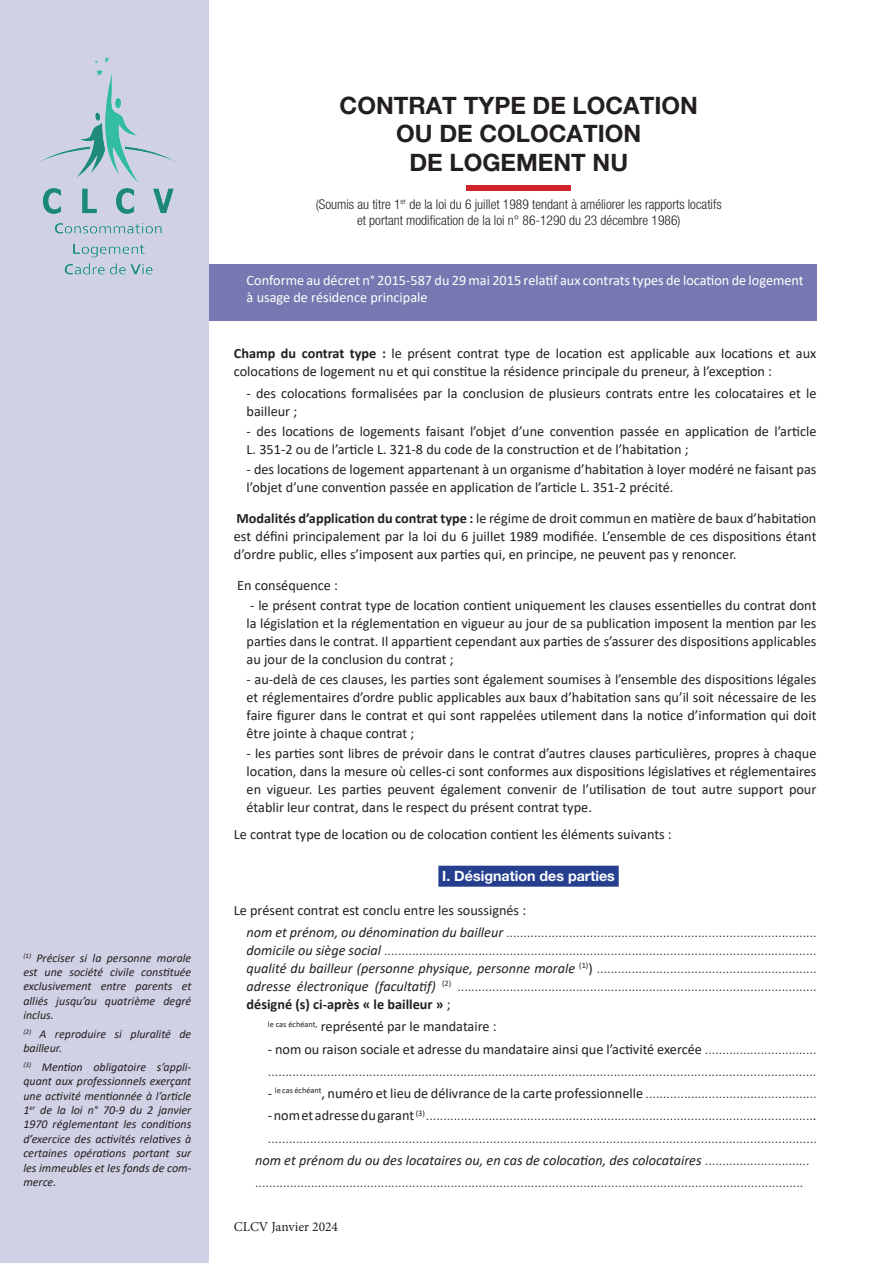
<style>
.page{position:relative;width:893px;height:1263px;background:#fff}
.page>*{position:absolute;margin:0;border:0;box-sizing:border-box;transform-origin:0 0}
.t1{font:700 24px/28.8px "Helvetica Neue LT Pro";color:#231f20;text-align:center}
.t2{font:14.25px/18px "Calibri";color:#231f20}
.t3{font:300 14.25px/18px "Calibri";color:#231f20}
.t4{font:14.25px/17.1px "Calibri";color:#fff}
.t5{font:italic 14.25px "Calibri";color:#231f20}
.t6{font:700 14.25px "Helvetica Neue LT Pro";color:#fff}
.t7{font:300 condensed 13.5px/16.2px "Helvetica Neue LT Pro";color:#231f20;text-align:center}
.t8{font:13.5px "Minion Pro";color:#231f20}
.t9{font:italic 12px/14.4px "Calibri";color:#231f20;text-align:justify}
.s1{font-weight:700}
.s2{font-weight:400}
.s3{font-weight:400;font-style:italic}
.s4{font-weight:300}
.s5{font-weight:300;font-style:normal}
</style>
<div class="page">
<div style="left:186px;top:264px;width:630px;height:57px;background:#7679b1"></div>
<div style="left:438px;top:866px;width:181px;height:21px;background:#253f8e"></div>
<div style="left:0;top:0;width:208px;height:1263px;background:#d1d1e5"></div>
<div style="left:467px;top:186px;width:104px;height:5px;background:#d1232a"></div>
<img style="left:38px;top:56px;width:139px;height:219px">
<p class="t9" style="left:23px;top:950px;width:169px"><sup>(1)</sup> Préciser si la personne morale est une société civile constituée exclusivement entre parents et alliés jusqu’au quatrième degré inclus.</p>
<p class="t9" style="left:23px;top:1026px;width:169px"><sup>(2)</sup> A reproduire si pluralité de bailleur.</p>
<p class="t9" style="left:23px;top:1059px;width:169px"><sup>(3)</sup> Mention obligatoire s’appli&shy;quant aux professionnels exerçant une activité mentionnée à l’article 1<sup>er</sup> de la loi n° 70-9 du 2 janvier 1970 réglementant les conditions d’exercice des activités relatives à certaines opérations portant sur les immeubles et les fonds de com&shy;merce.</p>
<h1 class="t1" style="left:340px;top:90px;width:360px">CONTRAT TYPE DE LOCATION<br>OU DE COLOCATION<br>DE LOGEMENT NU</h1>
<p class="t7" style="left:316px;top:196px;width:407px">(Soumis au titre 1<sup>er</sup> de la loi du 6 juillet 1989 tendant à améliorer les rapports locatifs et portant modification de la loi n° 86-1290 du 23 décembre 1986)</p>
<p class="t4" style="left:247px;top:272px;width:559px">Conforme au décret n° 2015-587 du 29 mai 2015 relatif aux contrats types de location de logement à usage de résidence principale</p>
<p class="t2" style="left:234px;top:344px;width:584px"><span class="s1">Champ du contrat type :</span> le présent contrat type de location est applicable aux locations et aux colocations de logement nu et qui constitue la résidence principale du preneur, à l’exception :</p>
<p class="t2" style="left:247px;top:384px;width:571px">- des colocations formalisées par la conclusion de plusieurs contrats entre les colocataires et le bailleur ;</p>
<p class="t2" style="left:247px;top:422px;width:571px">- des locations de logements faisant l’objet d’une convention passée en application de l’article<br>L. 351-2 ou de l’article L. 321-8 du code de la construction et de l’habitation ;</p>
<p class="t2" style="left:247px;top:460px;width:571px">- des locations de logement appartenant à un organisme d’habitation à loyer modéré ne faisant pas l’objet d’une convention passée en application de l’article L. 351-2 précité.</p>
<p class="t2" style="left:234px;top:509px;width:584px;text-align:justify"><span class="s1">Modalités d’application du contrat type :</span> le régime de droit commun en matière de baux d’habitation est défini principalement par la loi du 6 juillet 1989 modifiée. L’ensemble de ces dispositions étant d’ordre public, elles s’imposent aux parties qui, en principe, ne peuvent pas y renoncer.</p>
<p class="t2" style="left:237px;top:576px;width:102px">En conséquence :</p>
<p class="t2" style="left:247px;top:596px;width:571px;text-align:justify">- le présent contrat type de location contient uniquement les clauses essentielles du contrat dont la législation et la réglementation en vigueur au jour de sa publication imposent la mention par les parties dans le contrat. Il appartient cependant aux parties de s’assurer des dispositions applicables au jour de la conclusion du contrat ;</p>
<p class="t2" style="left:247px;top:670px;width:571px;text-align:justify">- au-delà de ces clauses, les parties sont également soumises à l’ensemble des dispositions légales et réglementaires d’ordre public applicables aux baux d’habitation sans qu’il soit nécessaire de les faire figurer dans le contrat et qui sont rappelées utilement dans la notice d’information qui doit être jointe à chaque contrat ;</p>
<p class="t2" style="left:247px;top:744px;width:571px;text-align:justify">- les parties sont libres de prévoir dans le contrat d’autres clauses particulières, propres à chaque location, dans la mesure où celles-ci sont conformes aux dispositions législatives et réglementaires en vigueur. Les parties peuvent également convenir de l’utilisation de tout autre support pour établir leur contrat, dans le respect du présent contrat type.</p>
<p class="t2" style="left:234px;top:825px;width:439px">Le contrat type de location ou de colocation contient les éléments suivants :</p>
<p class="t6" style="left:442px;top:867px;width:174px">I. Désignation des parties</p>
<p class="t3" style="left:247px;top:899px;width:572px;line-height:22.2px;text-indent:-13px"><span class="s2">Le présent contrat est conclu entre les soussignés :<br></span><span class="s3">nom et prénom, ou dénomination du bailleur</span> .........................................................................................</p>
<p class="t3" style="left:247px;top:941px;width:572px;text-align:justify"><span class="s3">domicile ou siège social</span> ............................................................................................................................ <span class="s3">qualité du bailleur (personne physique, personne morale</span> <sup>(1)</sup><span class="s2">)</span> ............................................................... <span class="s3">adresse électronique (facultatif)</span> <sup>(2)</sup> ....................................................................................................... <span class="s1">désigné (s) ci-après « le bailleur »</span> <span class="s2">;</span></p>
<p class="t2" style="left:268px;top:1017px;width:230px"><sup>le</sup> <sup>cas</sup> <sup>échéant,</sup> représenté par le mandataire :</p>
<p class="t3" style="left:268px;top:1038px;width:550px;line-height:22.2px"><span class="s2">- nom ou raison sociale et adresse du mandataire ainsi que l’activité exercée</span> ................................ .............................................................................................................................................................</p>
<p class="t2" style="left:268px;top:1084px;width:550px">- <sup>le</sup> <sup>cas</sup> <sup>échéant</sup>, numéro et lieu de délivrance de la carte professionnelle <span class="s4">.................................................</span></p>
<p class="t3" style="left:268px;top:1106px;width:550px"><span class="s2">- nom et adresse du garant</span> <sup>(3)</sup> ...............................................................................................................<span class="s2">.</span></p>
<p class="t3" style="left:268px;top:1129px;width:551px">............................................................................................................................................................</p>
<p class="t5" style="left:255px;top:1150px;width:556px">nom et prénom du ou des locataires ou, en cas de colocation, des colocataires <span class="s5">..............................</span></p>
<p class="t3" style="left:255px;top:1173px;width:550px">.............................................................................................................................................................</p>
<p class="t8" style="left:234px;top:1218px;width:106px">CLCV Janvier 2024</p>
</div>
